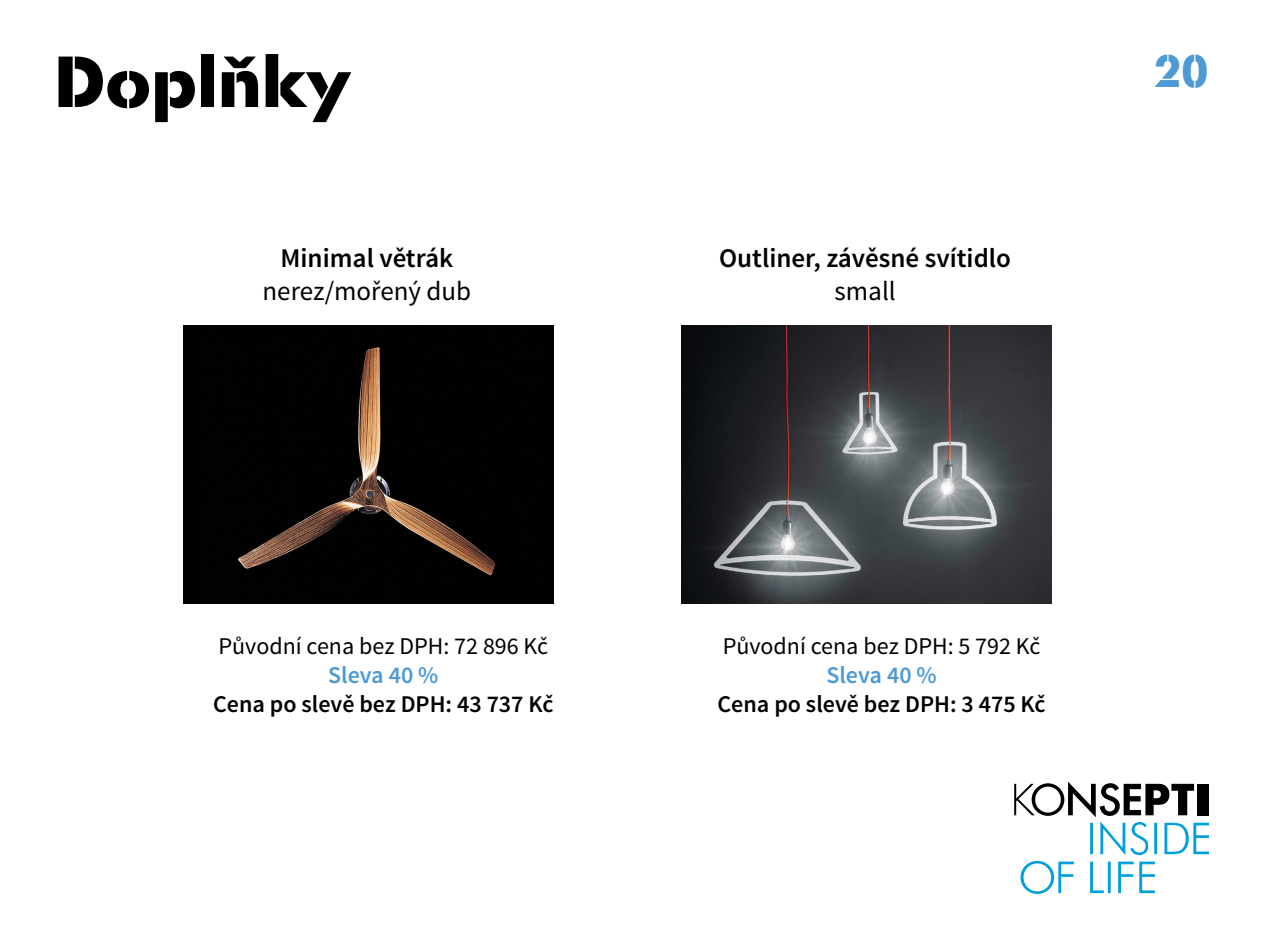
<style>
.page{position:relative;width:1263px;height:948px;background:#fff}
.page>*{position:absolute;margin:0;border:0;box-sizing:border-box;transform-origin:0 0}
.t1{font:700 72px "Futura Konsepti";color:#000}
.t2{font:700 45px "Futura Konsepti";color:#4d9ad4}
.t3{font:600 27px "Source Sans Pro";color:#000}
.t4{font:27px "Source Sans Pro";color:#000}
.t5{font:24px "Source Sans Pro";color:#000}
.t6{font:600 24px "Source Sans Pro";color:#000}
.t7{font:600 24px "Source Sans Pro";color:#4d9ad4}
</style>
<div class="page">
<img style="left:184px;top:326px;width:369px;height:277px">
<svg style="left:1090px;top:861px;width:65px;height:31px"></svg>
<svg style="left:1014px;top:781px;width:195px;height:73px"></svg>
<svg style="left:1020px;top:860px;width:54px;height:33px"></svg>
<img style="left:682px;top:326px;width:369px;height:277px">
<h1 class="t1" style="left:54px;top:39px;width:298px">Doplňky</h1>
<h2 class="t2" style="left:1154px;top:45px;width:55px">20</h2>
<p class="t3" style="left:280px;top:241px;width:174px">Minimal větrák</p>
<p class="t4" style="left:263px;top:274px;width:210px">nerez/mořený dub</p>
<p class="t5" style="left:218px;top:631px;width:331px">Původní cena bez DPH: 72 896 Kč</p>
<p class="t7" style="left:328px;top:659px;width:112px">Sleva 40 %</p>
<p class="t6" style="left:213px;top:688px;width:342px">Cena po slevě bez DPH: 43 737 Kč</p>
<p class="t3" style="left:719px;top:241px;width:293px">Outliner, závěsné svítidlo</p>
<p class="t4" style="left:834px;top:274px;width:63px">small</p>
<p class="t5" style="left:723px;top:631px;width:319px">Původní cena bez DPH: 5 792 Kč</p>
<p class="t7" style="left:826px;top:659px;width:112px">Sleva 40 %</p>
<p class="t6" style="left:717px;top:688px;width:330px">Cena po slevě bez DPH: 3 475 Kč</p>
</div>
